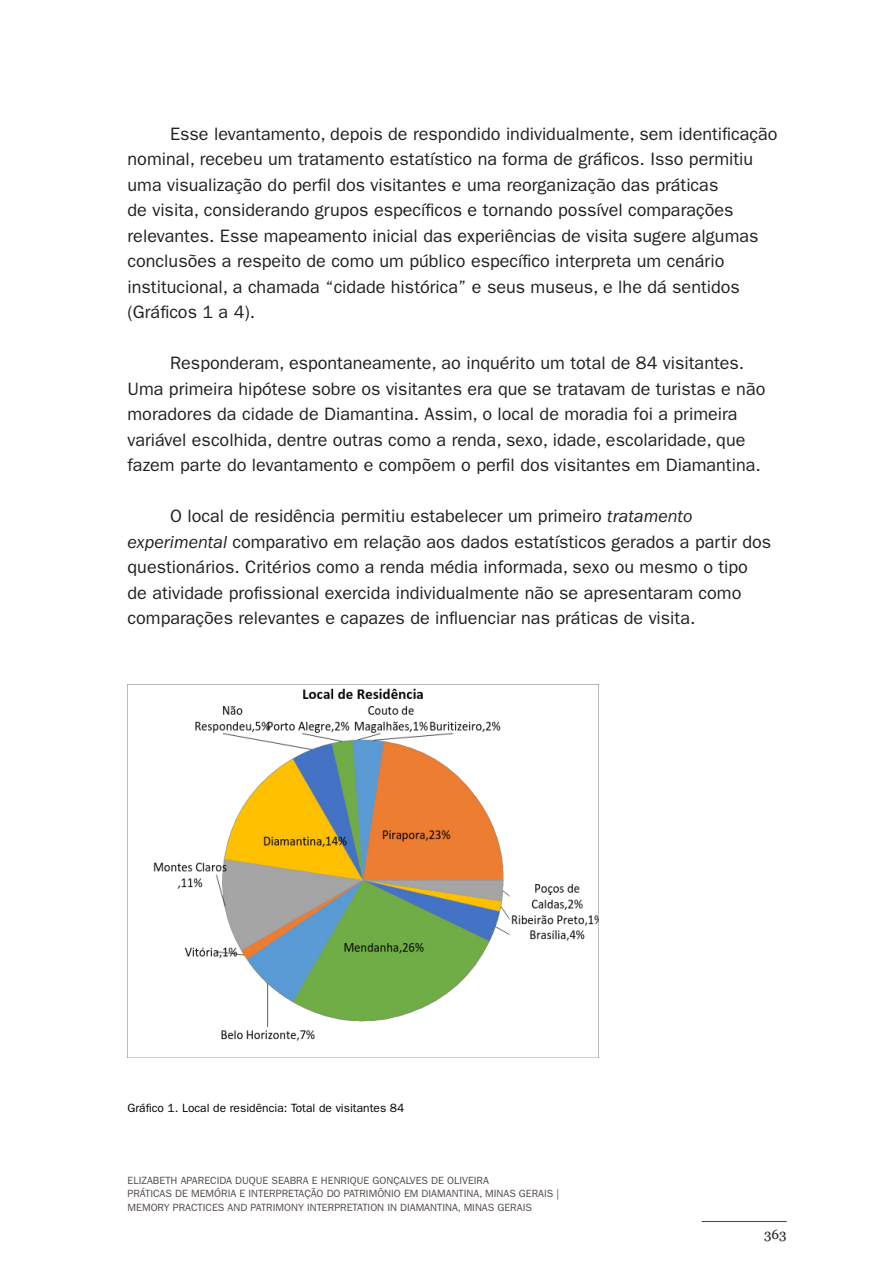
<style>
.page{position:relative;width:893px;height:1263px;background:#fff}
.page>*{position:absolute;margin:0;border:0;box-sizing:border-box;transform-origin:0 0}
.Corpo_do_texto{font:18px/25.5px "ITC Franklin Gothic Std";color:#231f20}
.t1{font:13.5px "Georgia";color:#231f20}
.Legendas{font:12px "ITC Franklin Gothic Std";color:#000}
.t2{font:10.5px/13.5px "ITC Franklin Gothic Std";color:#524a47}
.s1{font-style:italic}
</style>
<div class="page">
<hr style="left:702px;top:1221px;width:85px;height:1px;background:#3e3e3f">
<img style="left:153px;top:688px;width:445px;height:353px">
<p class="Corpo_do_texto" style="left:128px;top:121px;width:652px;text-indent:43px">Esse levantamento, depois de respondido individualmente, sem identificação nominal, recebeu um tratamento estatístico na forma de gráficos. I sso permitiu uma visualização do perfil dos visitantes e uma reorganização das práticas<br>de visita, considerando grupos específicos e tornando possível comparações relevantes. Esse mapeamento inicial das experiências de visita sugere algumas conclusões a respeito de como um público específico interpreta um cenário institucional, a chamada “cidade histórica” e seus museus, e lhe dá sentidos (Gráficos 1 a 4).</p>
<p class="Corpo_do_texto" style="left:128px;top:351px;width:639px;text-indent:43px">Responderam, espontaneamente, ao inquérito um total de 84 visitantes.<br>U ma primeira hipótese sobre os visitantes era que se tratavam de turistas e não moradores da cidade de Diamantina. Assim, o local de moradia foi a primeira variável escolhida, dentre outras como a renda, sexo, idade, escolaridade, que fazem parte do levantamento e compõem o perfil dos visitantes em Diamantina.</p>
<p class="Corpo_do_texto" style="left:128px;top:504px;width:645px;text-indent:43px">O local de residência permitiu estabelecer um primeiro <span class="s1">tratamento experimental</span> comparativo em relação aos dados estatísticos gerados a partir dos questionários. Critérios como a renda média informada, sexo ou mesmo o tipo de atividade profissional exercida individualmente não se apresentaram como comparações relevantes e capazes de influenciar nas práticas de visita.</p>
<p class="Legendas" style="left:128px;top:1101px;width:278px">Gráfico 1. Local de residência: Total de visitantes 84</p>
<p class="t2" style="left:128px;top:1173px;width:433px">Elizabeth Aparecida Duque Seabra e H enrique Gonçalves de Oliveira<br>Práticas de m emória e interpretação do patrimônio em Diamantina, Minas Gerais |<br>Memory practices and patrimony interpretation in Diamantina, Minas Gerais</p>
<p class="t1" style="left:764px;top:1227px;width:24px">363</p>
</div>
